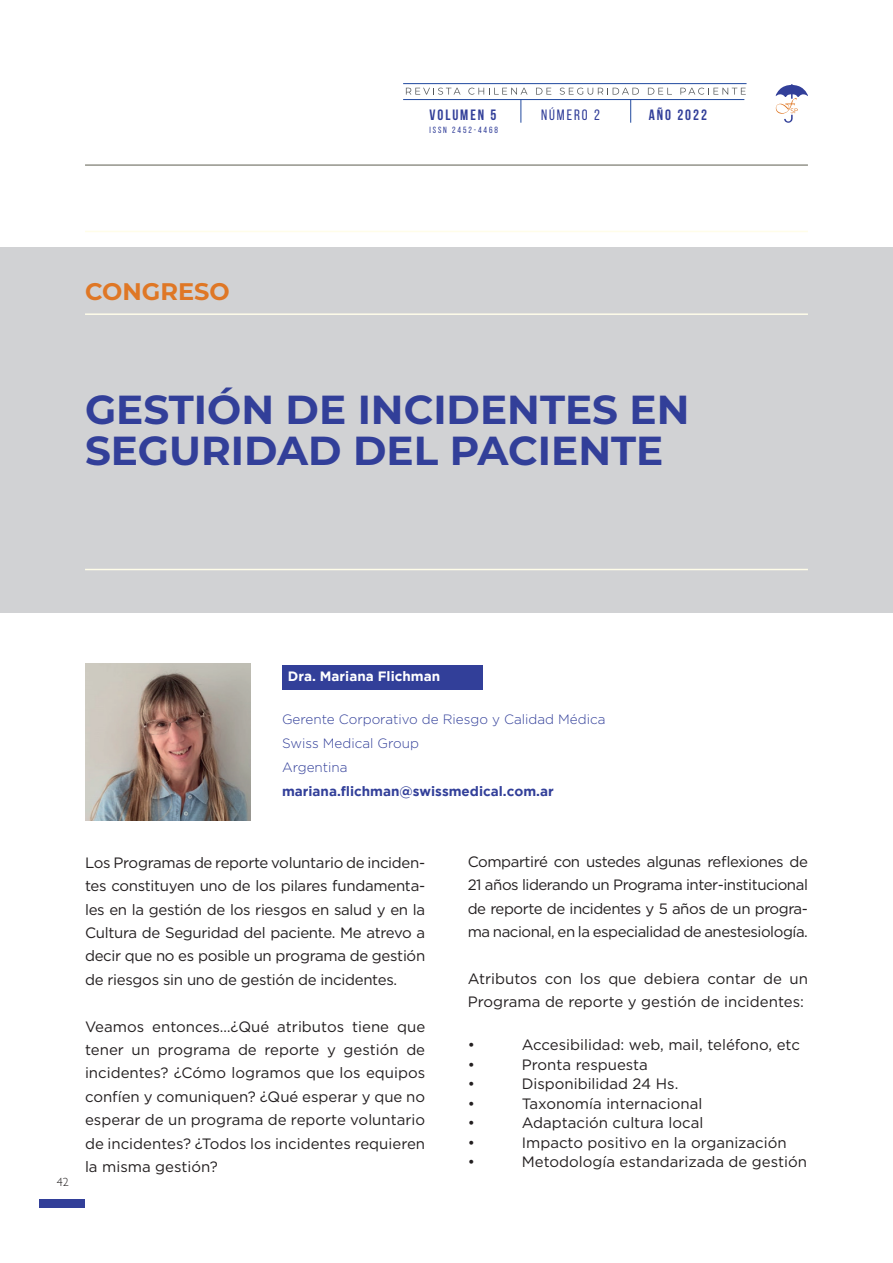
<style>
.page{position:relative;width:893px;height:1263px;background:#fff}
.page>*{position:absolute;margin:0;border:0;box-sizing:border-box;transform-origin:0 0}
.t1{font:700 40.5px/40.5px "Montserrat";color:#323f99}
.t2{font:700 24px "Montserrat";color:#df7725}
.t3{font:15px/23.4px "Gotham";color:#231f20;text-align:justify}
.t4{font:700 15px "Bebas Neue";letter-spacing:.13em;color:#323f99}
.t5{font:15px "Bebas Neue";letter-spacing:.13em;color:#323f99}
.t6{font:300 13.5px/24px "Gotham";color:#323f99}
.t7{font:700 13.5px "Gotham";color:#323f99}
.t8{font:700 13.5px "Gotham";color:#fff}
.t9{font:300 12px "Gill Sans";color:#231f20}
.t10{font:9px "Bebas Neue";letter-spacing:.21em;color:#323f99}
</style>
<div class="page">
<div style="left:40px;top:1199px;width:45px;height:9px;background:#323f99"></div>
<hr style="left:85px;top:164px;width:723px;height:2px;background:#94948a">
<svg style="left:406px;top:88px;width:55px;height:7px"></svg>
<svg style="left:536px;top:88px;width:15px;height:7px"></svg>
<svg style="left:648px;top:88px;width:24px;height:7px"></svg>
<svg style="left:680px;top:88px;width:66px;height:7px"></svg>
<hr style="left:403px;top:83px;width:343px;height:1px;background:#20499f">
<hr style="left:403px;top:99px;width:341px;height:1px;background:#20499f">
<svg style="left:560px;top:88px;width:79px;height:35px"></svg>
<svg style="left:468px;top:88px;width:59px;height:35px"></svg>
<svg style="left:776px;top:84px;width:32px;height:39px"></svg>
<div style="left:1px;top:247px;width:892px;height:365px;background:#d1d2d4"></div>
<hr style="left:85px;top:231px;width:723px;height:1px;background:#fffde9">
<hr style="left:85px;top:569px;width:723px;height:1px;background:#fffde9">
<hr style="left:85px;top:313px;width:723px;height:2px;background:#fffde9">
<div style="left:282px;top:665px;width:201px;height:25px;background:#323f99"></div>
<img style="left:85px;top:663px;width:166px;height:158px">
<h2 class="t2" style="left:85px;top:274px;width:146px">CONGRESO</h2>
<p class="t4" style="left:429px;top:107px;width:68px">VOLUMEN 5</p>
<p class="t5" style="left:541px;top:107px;width:60px">NúMERO 2</p>
<p class="t4" style="left:649px;top:107px;width:60px">AÑO 2022</p>
<p class="t10" style="left:429px;top:125px;width:70px">ISSN 2452-4468</p>
<h1 class="t1" style="left:85px;top:387px;width:606px">GESTIÓN DE INCIDENTES EN<br>SEGURIDAD DEL PACIENTE</h1>
<p class="t8" style="left:288px;top:668px;width:154px">Dra. Mariana Flichman</p>
<p class="t6" style="left:282px;top:707px;width:325px">Gerente Corporativo de Riesgo y Calidad Médica<br>Swiss Medical Group<br>Argentina</p>
<p class="t7" style="left:282px;top:784px;width:273px">mariana.flichman@swissmedical.com.ar</p>
<p class="t9" style="left:57px;top:1173px;width:13px">42</p>
<p class="t3" style="left:85px;top:850px;width:342px">Los Programas de reporte voluntario de inciden&shy;tes constituyen uno de los pilares fundamenta&shy;les en la gestión de los riesgos en salud y en la Cultura de Seguridad del paciente. Me atrevo a decir que no es posible un programa de gestión de riesgos sin uno de gestión de incidentes.</p>
<p class="t3" style="left:85px;top:1014px;width:342px">Veamos entonces…¿Qué atributos tiene que tener un programa de reporte y gestión de incidentes? ¿Cómo logramos que los equipos confíen y comuniquen? ¿Qué esperar y que no esperar de un programa de reporte voluntario de incidentes? ¿Todos los incidentes requieren la misma gestión?</p>
<p class="t3" style="left:468px;top:849px;width:342px">Compartiré con ustedes algunas reflexiones de 21 años liderando un Programa inter-institucional de reporte de incidentes y 5 años de un progra&shy;ma nacional, en la especialidad de anestesiología.</p>
<p class="t3" style="left:468px;top:966px;width:342px">Atributos con los que debiera contar de un<br>Programa de reporte y gestión de incidentes:</p>
<p class="t3" style="left:468px;top:1033px;width:9px">•</p>
<p class="t3" style="left:522px;top:1033px;width:280px">Accesibilidad: web, mail, teléfono, etc</p>
<p class="t3" style="left:468px;top:1052px;width:9px">•</p>
<p class="t3" style="left:522px;top:1052px;width:128px">Pronta respuesta</p>
<p class="t3" style="left:468px;top:1072px;width:9px">•</p>
<p class="t3" style="left:522px;top:1072px;width:158px">Disponibilidad 24 Hs.</p>
<p class="t3" style="left:468px;top:1091px;width:9px">•</p>
<p class="t3" style="left:522px;top:1091px;width:182px">Taxonomía internacional</p>
<p class="t3" style="left:468px;top:1111px;width:9px">•</p>
<p class="t3" style="left:522px;top:1111px;width:183px">Adaptación cultura local</p>
<p class="t3" style="left:468px;top:1130px;width:9px">•</p>
<p class="t3" style="left:522px;top:1130px;width:266px">Impacto positivo en la organización</p>
<p class="t3" style="left:468px;top:1150px;width:9px">•</p>
<p class="t3" style="left:522px;top:1150px;width:287px">Metodología estandarizada de gestión</p>
</div>
